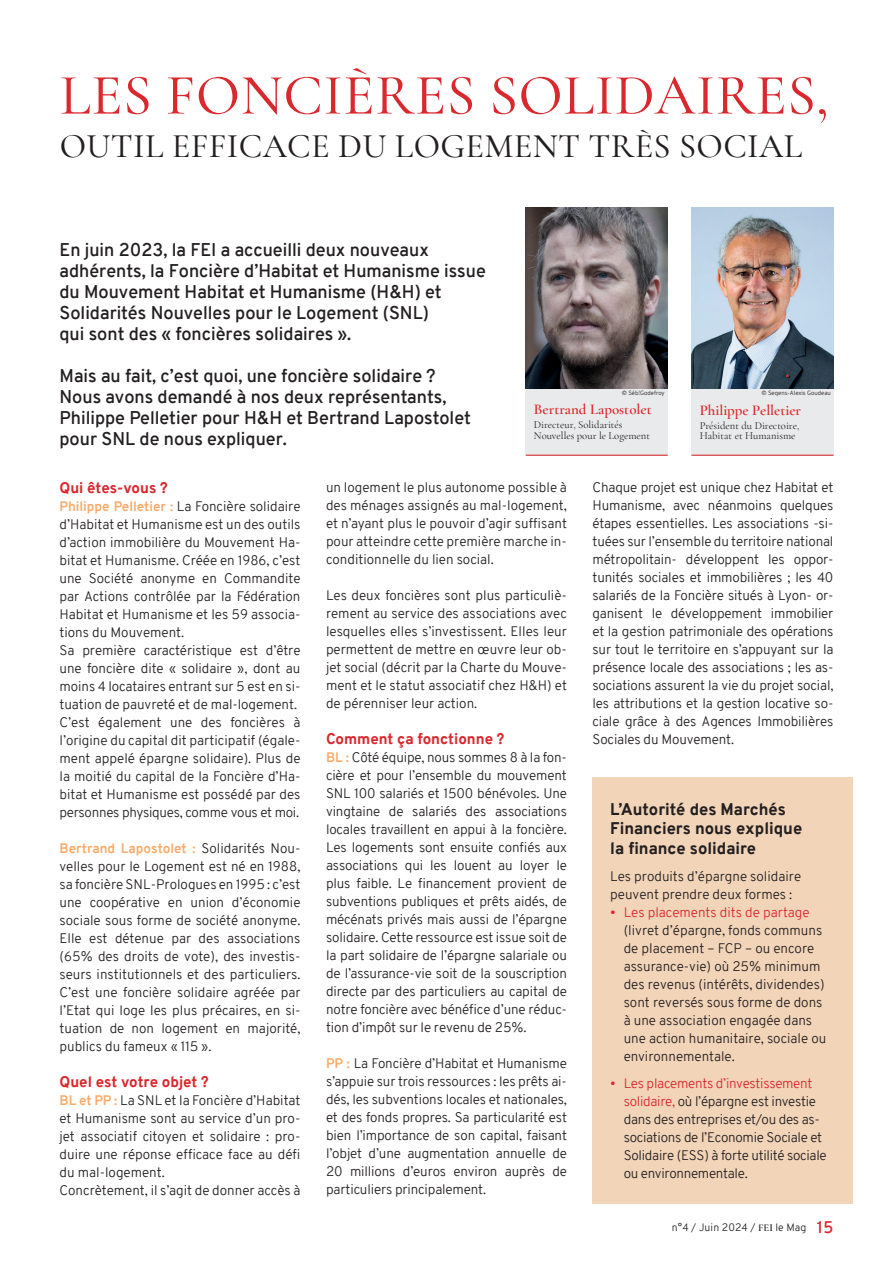
<style>
.page{position:relative;width:893px;height:1263px;background:#fff}
.page>*{position:absolute;margin:0;border:0;box-sizing:border-box;transform-origin:0 0}
.t1{font:500 57.75px "Cormorant Garamond";letter-spacing:.01em;color:#d9282e}
.t2{font:500 34.5px "Cormorant Garamond";letter-spacing:.01em;color:#231f20}
.t3{font:600 18px/21px "Overpass";color:#231f20}
.t4{font:800 16.5px/19.5px "Overpass";color:#231f20}
.t5{font:800 15px "Overpass";color:#d9282e}
.t6{font:600 14.85px "Cormorant Garamond";color:#d9282e}
.t7{font:300 13.5px/18px "Overpass";color:#231f20;text-align:justify}
.t8{font:300 13.5px/18px "Overpass";letter-spacing:-.02em;color:#231f20}
.t9{font:300 13.5px "Overpass";color:#d9282e}
.t10{font:10.65px/10.6px "Cormorant Garamond";color:#231f20}
.t11{font:300 10.5px "Overpass";letter-spacing:.01em;color:#231f20}
.t12{font:300 6px "Overpass";color:#231f20}
.s1{font-weight:700;color:#f9ab6b}
.s2{color:#d9282e}
.s3{font-family:"Cormorant Garamond";font-weight:600}
.s4{font-weight:600;font-size:16.5px;color:#d9282e}
</style>
<div class="page">
<div style="left:592px;top:777px;width:261px;height:426px;background:#f2d4b9"></div>
<div style="left:691px;top:389px;width:142px;height:66px;background:#e9eaeb"></div>
<hr style="left:691px;top:455px;width:142px;height:1px;background:#d1232a">
<img style="left:691px;top:207px;width:142px;height:182px">
<img style="left:526px;top:207px;width:142px;height:182px">
<div style="left:526px;top:389px;width:142px;height:65px;background:#e9eaeb"></div>
<hr style="left:526px;top:455px;width:142px;height:1px;background:#d1232a">
<h1 class="t1" style="left:60px;top:60px;width:770px">LES FONCIÈRES SOLIDAIRES,</h1>
<h2 class="t2" style="left:60px;top:125px;width:744px">OUTIL EFFICACE DU LOGEMENT TRÈS SOCIAL</h2>
<h3 class="t3" style="left:60px;top:239px;width:428px">En juin 2023, la FEI a accueilli deux nouveaux adhérents, la Foncière d’Habitat et Humanisme issue du Mouvement Habitat et Humanisme (H&amp;H) et Solidarités Nouvelles pour le Logement (SNL)<br>qui sont des « foncières solidaires ».</h3>
<h3 class="t3" style="left:60px;top:365px;width:413px">Mais au fait, c’est quoi, une foncière solidaire ?<br>Nous avons demandé à nos deux représentants, Philippe Pelletier pour H&amp;H et Bertrand Lapostolet pour SNL de nous expliquer.</h3>
<p class="t7" style="left:326px;top:478px;width:242px">un logement le plus autonome possible à des ménages assignés au mal-logement, et n’ayant plus le pouvoir d’agir suffisant pour atteindre cette première marche in&shy;conditionnelle du lien social.</p>
<p class="t7" style="left:326px;top:586px;width:242px">Les deux foncières sont plus particuliè&shy;rement au service des associations avec lesquelles elles s’investissent. Elles leur permettent de mettre en œuvre leur ob&shy;jet social (décrit par la Charte du Mouve&shy;ment et le statut associatif chez H&amp;H) et de pérenniser leur action.</p>
<p class="t5" style="left:326px;top:728px;width:180px">Comment ça fonctionne ?</p>
<p class="t7" style="left:326px;top:748px;width:242px"><span class="s1">BL :</span> Côté équipe, nous sommes 8 à la fon&shy;cière et pour l’ensemble du mouvement SNL 100 salariés et 1500 bénévoles. Une vingtaine de salariés des associations locales travaillent en appui à la foncière.<br>Les logements sont ensuite confiés aux associations qui les louent au loyer le plus faible. Le financement provient de subventions publiques et prêts aidés, de mécénats privés mais aussi de l’épargne solidaire. Cette ressource est issue soit de la part solidaire de l’épargne salariale ou de l’assurance-vie soit de la souscription directe par des particuliers au capital de notre foncière avec bénéfice d’une réduc&shy;tion d’impôt sur le revenu de 25%.</p>
<p class="t7" style="left:326px;top:1054px;width:242px"><span class="s1">PP :</span> La Foncière d’Habitat et Humanisme s’appuie sur trois ressources : les prêts ai&shy;dés, les subventions locales et nationales, et des fonds propres. Sa particularité est bien l’importance de son capital, faisant l’objet d’une augmentation annuelle de 20 millions d’euros environ auprès de particuliers principalement.</p>
<p class="t12" style="left:622px;top:388px;width:44px">© Séb!Godefroy</p>
<p class="t12" style="left:761px;top:388px;width:71px">© Seqens-Alexis Goudeau</p>
<p class="t6" style="left:534px;top:400px;width:119px">Bertrand Lapostolet</p>
<p class="t10" style="left:534px;top:419px;width:118px">Directeur, Solidarités<br>Nouvelles pour le Logement</p>
<p class="t6" style="left:700px;top:401px;width:103px">Philippe Pelletier</p>
<p class="t10" style="left:700px;top:420px;width:101px">Président du Directoire,<br>Habitat et Humanisme</p>
<p class="t5" style="left:60px;top:477px;width:110px">Qui êtes-vous ?</p>
<p class="t7" style="left:60px;top:498px;width:242px;text-align:left"><span class="s1">Philippe Pelletier :</span> La Foncière solidaire d’Habitat et Humanisme est un des outils d’action immobilière du Mouvement Ha&shy;bitat et Humanisme. Créée en 1986, c’est une Société anonyme en Commandite par Actions contrôlée par la Fédération Habitat et Humanisme et les 59 associa&shy;tions du Mouvement.<br>Sa première caractéristique est d’être une foncière dite « solidaire », dont au moins 4 locataires entrant sur 5 est en si&shy;tuation de pauvreté et de mal-logement.<br>C’est également une des foncières à l’origine du capital dit participatif (égale&shy;ment appelé épargne solidaire). Plus de la moitié du capital de la Foncière d’Ha&shy;bitat et Humanisme est possédé par des personnes physiques, comme vous et moi.</p>
<p class="t7" style="left:60px;top:839px;width:242px"><span class="s1">Bertrand Lapostolet :</span> Solidarités Nou&shy;velles pour le Logement est né en 1988, sa foncière SNL-Prologues en 1995 : c’est une coopérative en union d’économie sociale sous forme de société anonyme.<br>Elle est détenue par des associations (65% des droits de vote), des investis&shy;seurs institutionnels et des particuliers.<br>C’est une foncière solidaire agréée par l’Etat qui loge les plus précaires, en si&shy;tuation de non logement en majorité, publics du fameux « 115 ».</p>
<p class="t5" style="left:60px;top:1071px;width:151px">Quel est votre objet ?</p>
<p class="t7" style="left:60px;top:1092px;width:242px;text-align:left"><span class="s1">BL et PP :</span> La SNL et la Foncière d’Habitat et Humanisme sont au service d’un pro&shy;jet associatif citoyen et solidaire : pro&shy;duire une réponse efficace face au défi du mal-logement.<br>Concrètement, il s’agit de donner accès à</p>
<p class="t7" style="left:592px;top:478px;width:242px">Chaque projet est unique chez Habitat et Humanisme, avec néanmoins quelques étapes essentielles. Les associations -si&shy;tuées sur l’ensemble du territoire national métropolitain- développent les oppor&shy;tunités sociales et immobilières ; les 40 salariés de la Foncière situés à Lyon- or&shy;ganisent le développement immobilier et la gestion patrimoniale des opérations sur tout le territoire en s’appuyant sur la présence locale des associations ; les as&shy;sociations assurent la vie du projet social, les attributions et la gestion locative so&shy;ciale grâce à des Agences Immobilières Sociales du Mouvement.</p>
<p class="t4" style="left:610px;top:799px;width:194px">L’Autorité des Marchés<br>Financiers nous explique la finance solidaire</p>
<p class="t7" style="left:610px;top:867px;width:192px">Les produits d’épargne solidaire peuvent prendre deux formes :</p>
<p class="t9" style="left:610px;top:902px;width:201px">• Les placements dits de partage</p>
<p class="t7" style="left:624px;top:921px;width:204px;text-align:left">(livret d’épargne, fonds communs de placement – FCP – ou encore assurance-vie) où 25% minimum des revenus (intérêts, dividendes) sont reversés sous forme de dons à une association engagée dans une action humanitaire, sociale ou environnementale.</p>
<p class="t8" style="left:624px;top:1074px;width:205px;text-indent:-14px"><span class="s2">• Les placements d’investissement solidaire,</span> où l’épargne est investie dans des entreprises et/ou des as&shy;sociations de l’Economie Sociale et Solidaire (ESS) à forte utilité sociale ou environnementale.</p>
<p class="t11" style="left:672px;top:1220px;width:163px">n°4 / Juin 2024 / <span class="s3">FEI</span> le Mag <span class="s4">15</span></p>
</div>
